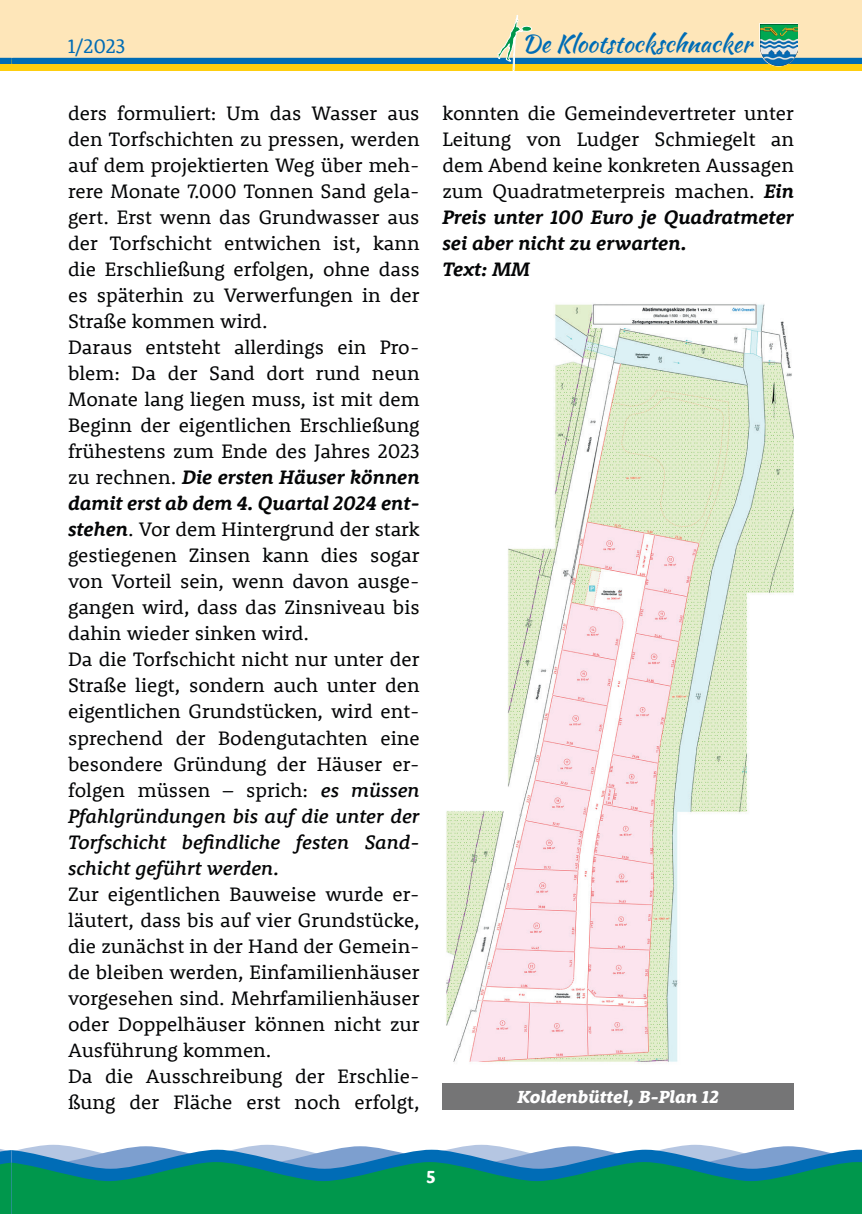
<style>
.page{position:relative;width:862px;height:1214px;background:#fff}
.page>*{position:absolute;margin:0;border:0;box-sizing:border-box;transform-origin:0 0}
.t1{font:24px "Kaushan Script";color:#006cb5}
.t2{font:20px/26px "Rooney";color:#040506}
.t3{font:20px "Rooney";color:#006cb5}
.t4{font:italic 800 18px "Rooney";color:#fff}
.t5{font:800 18px "Rooney";color:#fff}
.s1{font-weight:700;font-style:italic}
.s2{font-weight:500;font-style:italic}
</style>
<div class="page">
<div style="left:12px;top:0;width:850px;height:70px;background:#fee6b9"></div>
<div style="left:0;top:0;width:12px;height:70px;background:#fee6b9"></div>
<div style="left:0;top:60px;width:11px;height:11px;background:#fece0f"></div>
<div style="left:0;top:58px;width:11px;height:6px;background:#006cb5"></div>
<div style="left:11px;top:60px;width:851px;height:11px;background:#fece0f"></div>
<svg style="left:39px;top:1146px;width:772px;height:3px"></svg>
<svg style="left:39px;top:1149px;width:823px;height:12px;background:#6fa0cf"></svg>
<svg style="left:39px;top:1161px;width:823px;height:52px;background:#059063"></svg>
<svg style="left:0;top:1146px;width:39px;height:67px;background:#13956f"></svg>
<div style="left:13px;top:58px;width:849px;height:6px;background:#006cb5"></div>
<svg style="left:759px;top:23px;width:39px;height:20px"></svg>
<svg style="left:759px;top:28px;width:39px;height:38px"></svg>
<svg style="left:498px;top:15px;width:34px;height:56px"></svg>
<img style="left:760px;top:24px;width:37px;height:41px">
<img style="left:446px;top:304px;width:348px;height:758px">
<div style="left:442px;top:1082px;width:352px;height:26px;background:#757576"></div>
<p class="t3" style="left:68px;top:33px;width:59px">1/2023</p>
<p class="t1" style="left:522px;top:26px;width:232px">De Klootstockschnacker</p>
<p class="t2" style="left:68px;top:100px;width:353px">ders formuliert: Um das Wasser aus den Torfschichten zu pressen, werden auf dem projektierten Weg über meh&shy;rere Monate 7.000 Tonnen Sand gela&shy;gert. Erst wenn das Grundwasser aus der Torfschicht entwichen ist, kann die Erschließung erfolgen, ohne dass es späterhin zu Verwerfungen in der Straße kommen wird.<br>Daraus entsteht allerdings ein Pro&shy;blem: Da der Sand dort rund neun Monate lang liegen muss, ist mit dem Beginn der eigentlichen Erschließung frühestens zum Ende des Jahres 2023 zu rechnen. <span class="s1">Die ersten Häuser können damit erst ab dem 4. Quartal 2024 ent&shy;stehen</span>. Vor dem Hintergrund der stark gestiegenen Zinsen kann dies sogar von Vorteil sein, wenn davon ausge&shy;gangen wird, dass das Zinsniveau bis dahin wieder sinken wird.<br>Da die Torfschicht nicht nur unter der Straße liegt, sondern auch unter den eigentlichen Grundstücken, wird ent&shy;sprechend der Bodengutachten eine besondere Gründung der Häuser er&shy;folgen müssen – sprich: <span class="s2">es müssen Pfahlgründungen bis auf die unter der Torfschicht befindliche festen Sand&shy;schicht geführt werden.</span></p>
<p class="t2" style="left:68px;top:880px;width:353px">Zur eigentlichen Bauweise wurde er&shy;läutert, dass bis auf vier Grundstücke, die zunächst in der Hand der Gemein&shy;de bleiben werden, Einfamilienhäuser vorgesehen sind. Mehrfamilienhäuser oder Doppelhäuser können nicht zur Ausführung kommen.<br>Da die Ausschreibung der Erschlie&shy;ßung der Fläche erst noch erfolgt,</p>
<p class="t2" style="left:442px;top:100px;width:353px">konnten die Gemeindevertreter unter<br>Leitung von Ludger Schmiegelt an dem Abend keine konkreten Aussagen zum Quadratmeterpreis machen. <span class="s1">Ein<br>Preis unter 100 Euro je Quadratmeter sei aber nicht zu erwarten.<br>Text: MM</span></p>
<p class="t4" style="left:517px;top:1085px;width:203px">Koldenbüttel, B-Plan 12</p>
<p class="t5" style="left:426px;top:1164px;width:11px">5</p>
</div>
